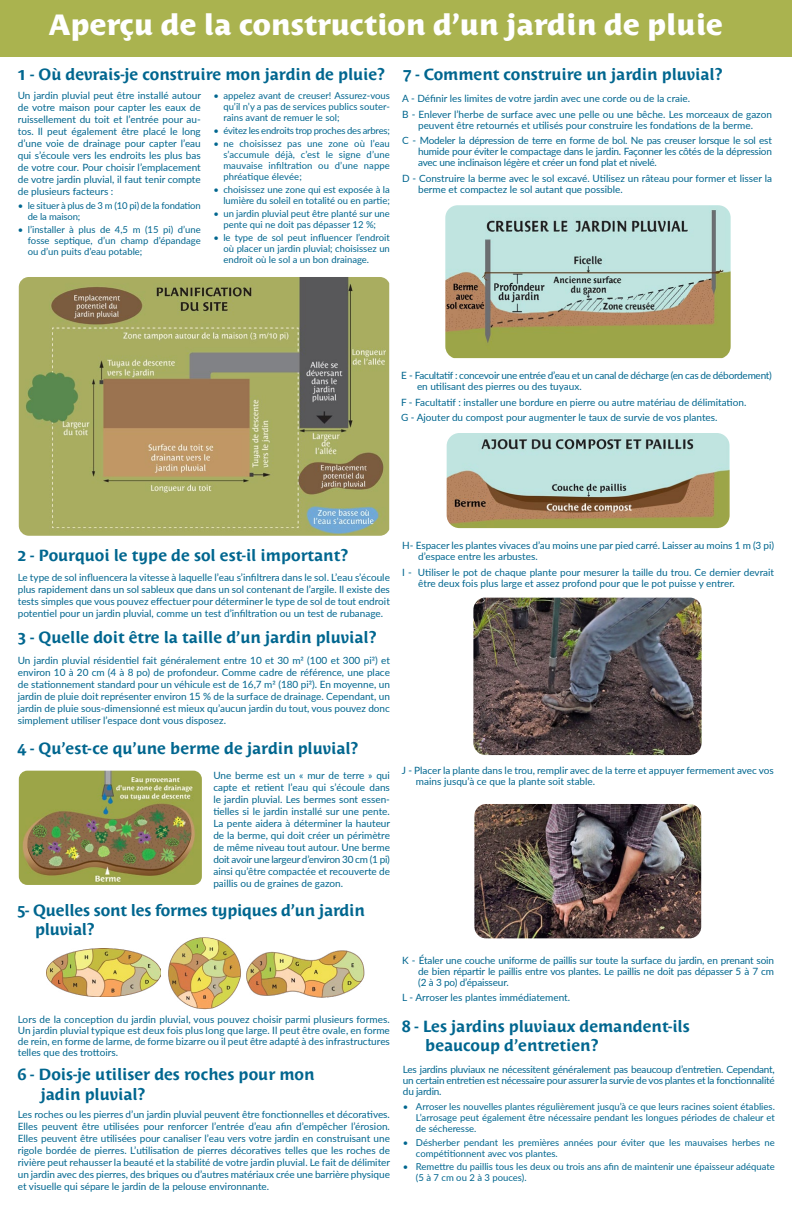
<style>
.page{position:relative;width:792px;height:1224px;background:#fff}
.page>*{position:absolute;margin:0;border:0;box-sizing:border-box;transform-origin:0 0}
.t1{font:800 29px "Costa Std";color:#fff}
.t2{font:700 16px/19.2px "Costa Std";color:#00668f}
.t3{font:10px/12px "Lato";color:#00668f;text-align:justify}
.t4{font:10px/15.5px "Lato";letter-spacing:-.02em;color:#00668f;text-align:center}
.t5{font:10px/11px "Lato";letter-spacing:-.025em;color:#00668f}
.t6{font:9.5px/11px "Lato";color:#00668f;text-align:justify}
.t7{font:9.5px "Lato";letter-spacing:-.02em;color:#00668f}
</style>
<div class="page">
<div style="left:0;top:0;width:792px;height:56px;background:#aab34f"></div>
<img style="left:19px;top:277px;width:370px;height:259px">
<img style="left:445px;top:205px;width:286px;height:153px">
<img style="left:447px;top:433px;width:283px;height:95px">
<img style="left:19px;top:771px;width:183px;height:114px">
<img style="left:474px;top:804px;width:227px;height:134px">
<img style="left:473px;top:598px;width:229px;height:157px">
<img style="left:168px;top:937px;width:73px;height:73px">
<img style="left:46px;top:949px;width:115px;height:47px">
<img style="left:246px;top:950px;width:119px;height:48px">
<h1 class="t1" style="left:49px;top:8px;width:676px">Aperçu de la construction d’un jardin de pluie</h1>
<h2 class="t2" style="left:403px;top:65px;width:321px">7 - Comment construire un jardin pluvial?</h2>
<h2 class="t2" style="left:18px;top:65px;width:369px">1 - Où devrais-je construire mon jardin de pluie?</h2>
<p class="t3" style="left:18px;top:89px;width:185px">Un jardin pluvial peut être installé autour de votre maison pour capter les eaux de ruissellement du toit et l’entrée pour au&shy;tos. Il peut également être placé le long d’une voie de drainage pour capter l’eau qui s’écoule vers les endroits les plus bas de votre cour. Pour choisir l’emplacement de votre jardin pluvial, il faut tenir compte de plusieurs facteurs :</p>
<p class="t6" style="left:28px;top:199px;width:175px;text-indent:-10px">• le situer à plus de 3 m (10 pi) de la fondation de la maison;</p>
<p class="t6" style="left:28px;top:223px;width:175px;text-indent:-10px">• l’installer à plus de 4,5 m (15 pi) d’une fosse septique, d’un champ d’épandage ou d’un puits d’eau potable;</p>
<p class="t6" style="left:223px;top:89px;width:168px;text-indent:-10px">• appelez avant de creuser! Assurez-vous qu’il n’y a pas de services publics souter&shy;rains avant de remuer le sol;</p>
<p class="t7" style="left:213px;top:123px;width:178px">• évitez les endroits trop proches des arbres;</p>
<p class="t6" style="left:223px;top:137px;width:168px;text-indent:-10px">• ne choisissez pas une zone où l’eau s’accumule déjà, c’est le signe d’une mauvaise infiltration ou d’une nappe phréatique élevée;</p>
<p class="t6" style="left:213px;top:183px;width:178px;text-align:right">• choisissez une zone qui est exposée à la lumière du soleil en totalité ou en partie;</p>
<p class="t6" style="left:213px;top:207px;width:178px;text-align:center">• un jardin pluvial peut être planté sur une pente qui ne doit pas dépasser 12 %;</p>
<p class="t6" style="left:223px;top:231px;width:168px;text-indent:-10px">• le type de sol peut influencer l’endroit où placer un jardin pluvial; choisissez un endroit où le sol a un bon drainage.</p>
<p class="t3" style="left:402px;top:90px;width:371px;line-height:15.5px">A - Définir les limites de votre jardin avec une corde ou de la craie.<br>B - Enlever l’herbe de surface avec une pelle ou une bêche. Les morceaux de gazon</p>
<p class="t4" style="left:402px;top:117px;width:371px">peuvent être retournés et utilisés pour construire les fondations de la berme.<br>C - Modeler la dépression de terre en forme de bol. Ne pas creuser lorsque le sol est</p>
<p class="t4" style="left:418px;top:145px;width:355px;line-height:11px;text-align:left">humide pour éviter le compactage dans le jardin. Façonner les côtés de la dépression avec une inclinaison légère et créer un fond plat et nivelé.</p>
<p class="t3" style="left:418px;top:172px;width:355px;line-height:11px;text-indent:-16px">D - Construire la berme avec le sol excavé. Utilisez un râteau pour former et lisser la berme et compactez le sol autant que possible.</p>
<p class="t5" style="left:417px;top:370px;width:356px;text-indent:-16px">E - Facultatif : concevoir une entrée d’eau et un canal de décharge (en cas de débordement) en utilisant des pierres ou des tuyaux.</p>
<p class="t3" style="left:401px;top:394px;width:347px;line-height:15.5px">F - Facultatif : installer une bordure en pierre ou autre matériau de délimitation.<br>G - Ajouter du compost pour augmenter le taux de survie de vos plantes.</p>
<h2 class="t2" style="left:18px;top:546px;width:332px">2 - Pourquoi le type de sol est-il important?</h2>
<p class="t3" style="left:18px;top:571px;width:374px">Le type de sol influencera la vitesse à laquelle l’eau s’infiltrera dans le sol. L’eau s’écoule plus rapidement dans un sol sableux que dans un sol contenant de l’argile. Il existe des tests simples que vous pouvez effectuer pour déterminer le type de sol de tout endroit potentiel pour un jardin pluvial, comme un test d’infiltration ou un test de rubanage.</p>
<h2 class="t2" style="left:18px;top:628px;width:360px">3 - Quelle doit être la taille d’un jardin pluvial?</h2>
<p class="t3" style="left:18px;top:654px;width:374px">Un jardin pluvial résidentiel fait généralement entre 10 et 30 m2 (100 et 300 pi2) et environ 10 à 20 cm (4 à 8 po) de profondeur. Comme cadre de référence, une place de stationnement standard pour un véhicule est de 16,7 m2 (180 pi2). En moyenne, un jardin de pluie doit représenter environ 15 % de la surface de drainage. Cependant, un jardin de pluie sous-dimensionné est mieux qu’aucun jardin du tout, vous pouvez donc simplement utiliser l’espace dont vous disposez.</p>
<h2 class="t2" style="left:18px;top:739px;width:342px">4 - Qu’est-ce qu’une berme de jardin pluvial?</h2>
<p class="t3" style="left:213px;top:769px;width:178px">Une berme est un « mur de terre » qui capte et retient l’eau qui s’écoule dans le jardin pluvial. Les bermes sont essen&shy;tielles si le jardin installé sur une pente.<br>La pente aidera à déterminer la hauteur de la berme, qui doit créer un périmètre de même niveau tout autour. Une berme doit avoir une largeur d’environ 30 cm (1 pi) ainsi qu’être compactée et recouverte de paillis ou de graines de gazon.</p>
<h2 class="t2" style="left:35px;top:901px;width:331px;text-indent:-18px">5- Quelles sont les formes typiques d’un jardin pluvial?</h2>
<p class="t3" style="left:18px;top:1013px;width:374px;line-height:11px">Lors de la conception du jardin pluvial, vous pouvez choisir parmi plusieurs formes.<br>Un jardin pluvial typique est deux fois plus long que large. Il peut être ovale, en forme de rein, en forme de larme, de forme bizarre ou il peut être adapté à des infrastructures telles que des trottoirs.</p>
<h2 class="t2" style="left:41px;top:1065px;width:275px;text-indent:-23px">6 - Dois-je utiliser des roches pour mon jadin pluvial?</h2>
<p class="t3" style="left:18px;top:1108px;width:374px">Les roches ou les pierres d’un jardin pluvial peuvent être fonctionnelles et décoratives.<br>Elles peuvent être utilisées pour renforcer l’entrée d’eau afin d’empêcher l’érosion.<br>Elles peuvent être utilisées pour canaliser l’eau vers votre jardin en construisant une rigole bordée de pierres. L’utilisation de pierres décoratives telles que les roches de rivière peut rehausser la beauté et la stabilité de votre jardin pluvial. Le fait de délimiter un jardin avec des pierres, des briques ou d’autres matériaux crée une barrière physique et visuelle qui sépare le jardin de la pelouse environnante.</p>
<p class="t3" style="left:418px;top:540px;width:357px;line-height:11px;text-indent:-16px">H- Espacer les plantes vivaces d’au moins une par pied carré. Laisser au moins 1 m (3 pi) d’espace entre les arbustes.</p>
<p class="t3" style="left:418px;top:566px;width:357px;line-height:11px;text-indent:-16px">I - Utiliser le pot de chaque plante pour mesurer la taille du trou. Ce dernier devrait être deux fois plus large et assez profond pour que le pot puisse y entrer.</p>
<p class="t3" style="left:416px;top:765px;width:359px;line-height:11px;text-indent:-14px">J - Placer la plante dans le trou, remplir avec de la terre et appuyer fermement avec vos mains jusqu’à ce que la plante soit stable.</p>
<p class="t3" style="left:418px;top:954px;width:357px;line-height:11px;text-indent:-16px">K - Étaler une couche uniforme de paillis sur toute la surface du jardin, en prenant soin de bien répartir le paillis entre vos plantes. Le paillis ne doit pas dépasser 5 à 7 cm (2 à 3 po) d’épaisseur.</p>
<p class="t3" style="left:402px;top:991px;width:169px">L - Arroser les plantes immédiatement.</p>
<h2 class="t2" style="left:425px;top:1017px;width:266px;text-indent:-23px">8 - Les jardins pluviaux demandent-ils beaucoup d’entretien?</h2>
<p class="t3" style="left:403px;top:1063px;width:373px;line-height:11px">Les jardins pluviaux ne nécessitent généralement pas beaucoup d’entretien. Cependant, un certain entretien est nécessaire pour assurer la survie de vos plantes et la fonctionnalité du jardin.</p>
<p class="t6" style="left:416px;top:1101px;width:360px;text-indent:-13px">• Arroser les nouvelles plantes régulièrement jusqu’à ce que leurs racines soient établies.<br>L’arrosage peut également être nécessaire pendant les longues périodes de chaleur et de sécheresse.</p>
<p class="t6" style="left:416px;top:1136px;width:360px;text-indent:-13px">• Désherber pendant les premières années pour éviter que les mauvaises herbes ne compétitionnent avec vos plantes.</p>
<p class="t6" style="left:416px;top:1161px;width:360px;text-indent:-13px">• Remettre du paillis tous les deux ou trois ans afin de maintenir une épaisseur adéquate (5 à 7 cm ou 2 à 3 pouces).</p>
</div>
